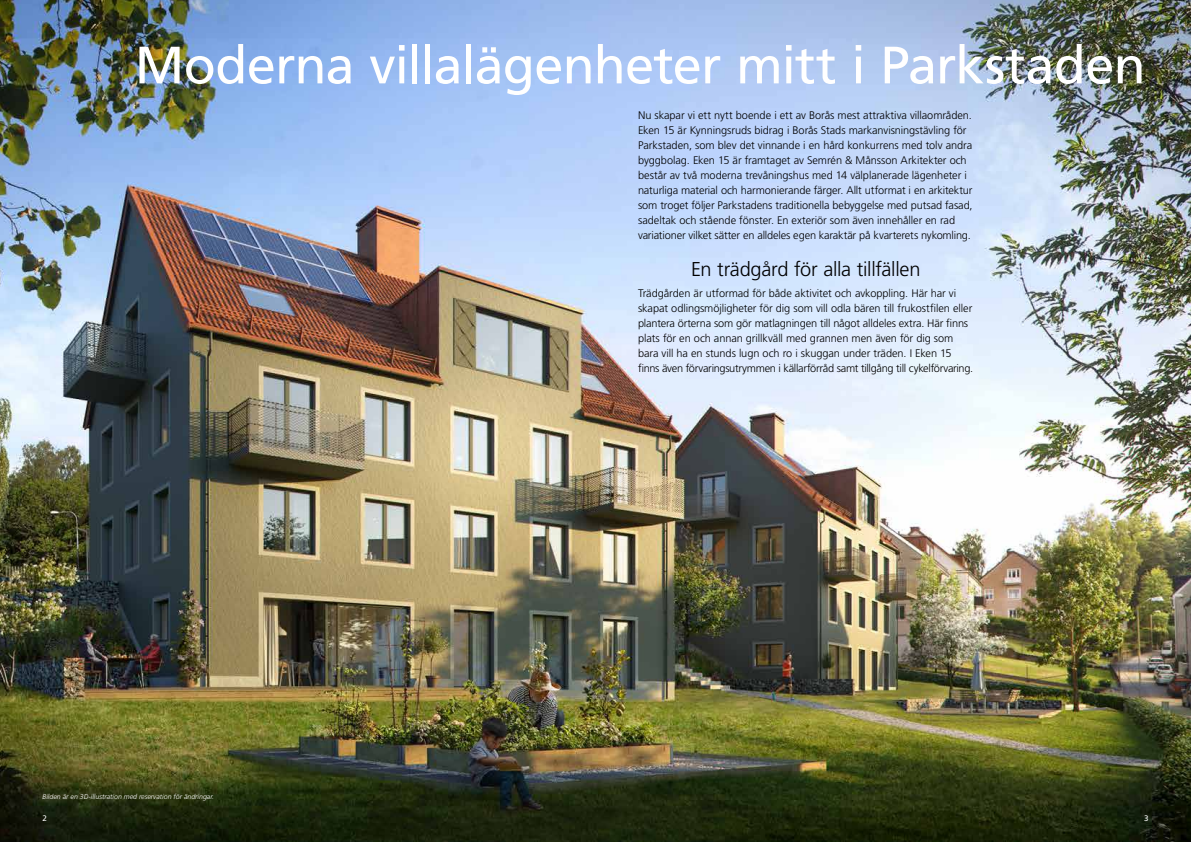
<style>
.page{position:relative;width:1191px;height:842px;background:#fff}
.page>*{position:absolute;margin:0;border:0;box-sizing:border-box;transform-origin:0 0}
.t1{font:52.5px "Frutiger";letter-spacing:-.015em;color:#fff}
.t2{font:300 20px "Frutiger";letter-spacing:-.015em;color:#000}
.t3{font:300 11px/15px "Frutiger";letter-spacing:-.01em;color:#000}
.t4{font:8px "Frutiger";color:#fff}
.t5{font:italic 300 7px "Frutiger";color:#fff}
</style>
<div class="page">
<img style="left:0;top:0;width:1191px;height:842px">
<h1 class="t1" style="left:135px;top:34px;width:1012px">Moderna villalägenheter mitt i Parkstaden</h1>
<p class="t5" style="left:43px;top:793px;width:173px">Bilden är en 3D-illustration med reservation för ändringar.</p>
<p class="t3" style="left:638px;top:108px;width:336px">Nu skapar vi ett nytt boende i ett av Borås mest attraktiva villaområden.<br>Eken 15 är Kynningsruds bidrag i Borås Stads markanvisningstävling för Parkstaden, som blev det vinnande i en hård konkurrens med tolv andra byggbolag. Eken 15 är framtaget av Semrén &amp; Månsson Arkitekter och består av två moderna trevåningshus med 14 välplanerade lägenheter i naturliga material och harmonierande färger. Allt utformat i en arkitektur som troget följer Parkstadens traditionella bebyggelse med putsad fasad, sadeltak och stående fönster. En exteriör som även innehåller en rad variationer vilket sätter en alldeles egen karaktär på kvarterets nykomling.</p>
<h2 class="t2" style="left:691px;top:258px;width:231px">En trädgård för alla tillfällen</h2>
<p class="t3" style="left:638px;top:285px;width:337px">Trädgården är utformad för både aktivitet och avkoppling. Här har vi skapat odlingsmöjligheter för dig som vill odla bären till frukostfilen eller plantera örterna som gör matlagningen till något alldeles extra. Här finns plats för en och annan grillkväll med grannen men även för dig som bara vill ha en stunds lugn och ro i skuggan under träden. I Eken 15 finns även förvaringsutrymmen i källarförråd samt tillgång till cykelförvaring.</p>
<p class="t4" style="left:43px;top:814px;width:6px">2</p>
<p class="t4" style="left:1144px;top:814px;width:6px">3</p>
</div>
